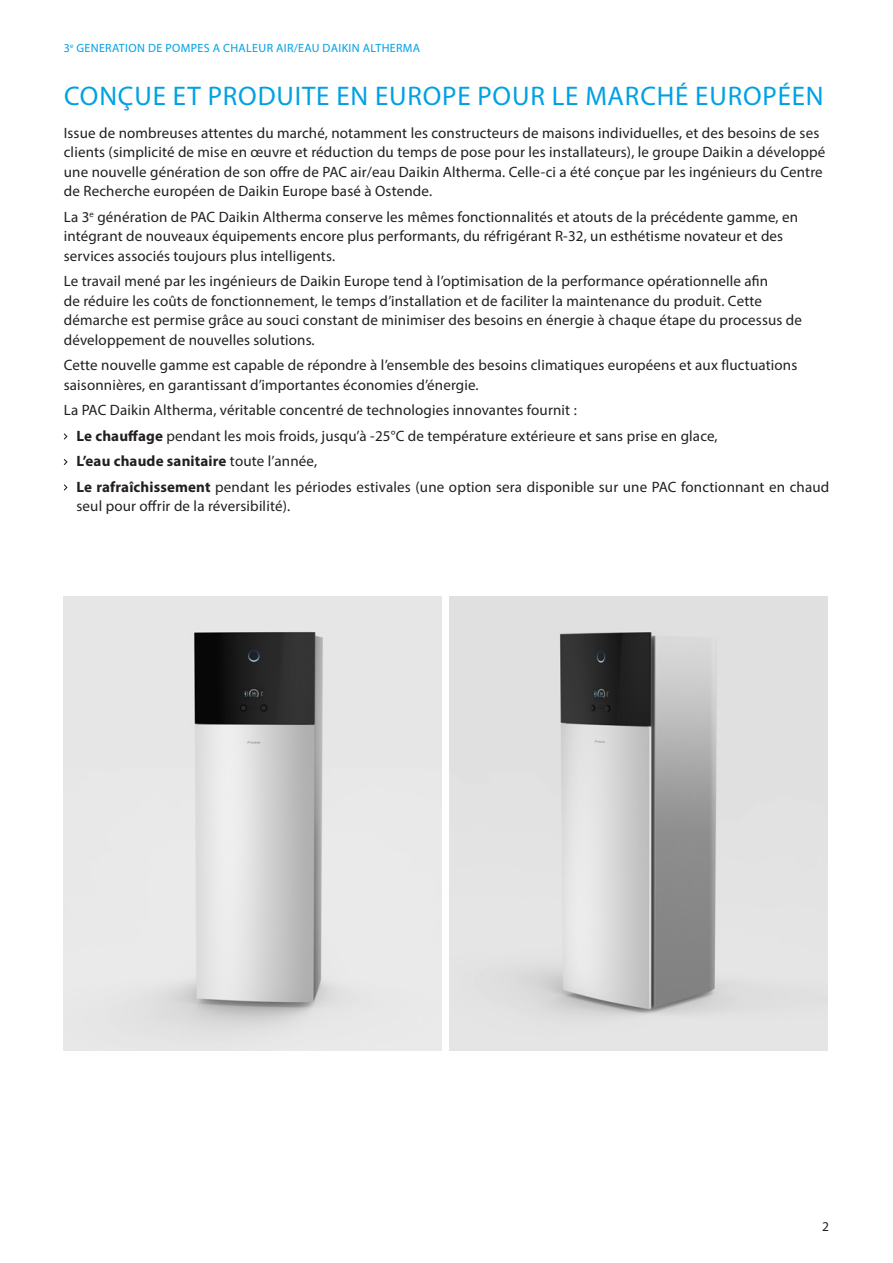
<style>
.page{position:relative;width:893px;height:1263px;background:#fff}
.page>*{position:absolute;margin:0;border:0;box-sizing:border-box;transform-origin:0 0}
.t1{font:27px "Myriad Pro";letter-spacing:.03em;color:#00a1e3}
.Default{font:15px/19.5px "Myriad Pro";letter-spacing:.01em;color:#231f20}
.retrait{font:15px/19.5px "Myriad Pro";letter-spacing:.01em;color:#231f20}
.retrait-2{font:700 15px "Myriad Pro";letter-spacing:.01em;color:#231f20}
.t2{font:13.5px "Myriad Pro";color:#231f20}
.t3{font:12px "Myriad Pro";letter-spacing:.03em;color:#00a1e3}
.s1{font-weight:700}
.s2{font-weight:400}
</style>
<div class="page">
<svg style="left:63px;top:433px;width:5px;height:7px"></svg>
<svg style="left:63px;top:459px;width:5px;height:6px"></svg>
<svg style="left:63px;top:484px;width:5px;height:7px"></svg>
<img style="left:64px;top:597px;width:378px;height:454px">
<img style="left:450px;top:597px;width:378px;height:454px">
<p class="t3" style="left:64px;top:40px;width:358px">3<sup>e</sup> GENERATION DE POMPES A CHALEUR AIR/EAU DAIKIN ALTHERMA</p>
<p class="t1" style="left:64px;top:80px;width:761px">CONÇUE ET PRODUITE EN EUROPE POUR LE MARCHÉ EUROPÉEN</p>
<p class="Default" style="left:64px;top:123px;width:763px">Issue de nombreuses attentes du marché, notamment les constructeurs de maisons individuelles, et des besoins de ses clients (simplicité de mise en œuvre et réduction du temps de pose pour les installateurs), le groupe Daikin a développé une nouvelle génération de son offre de PAC air/eau Daikin Altherma. Celle-ci a été conçue par les ingénieurs du Centre de Recherche européen de Daikin Europe basé à Ostende.</p>
<p class="Default" style="left:64px;top:207px;width:736px">La 3<sup>e</sup> génération de PAC Daikin Altherma conserve les mêmes fonctionnalités et atouts de la précédente gamme, en intégrant de nouveaux équipements encore plus performants, du réfrigérant R-32, un esthétisme novateur et des services associés toujours plus intelligents.</p>
<p class="Default" style="left:64px;top:271px;width:740px">Le travail mené par les ingénieurs de Daikin Europe tend à l’optimisation de la performance opérationnelle afin<br>de réduire les coûts de fonctionnement, le temps d’installation et de faciliter la maintenance du produit. Cette démarche est permise grâce au souci constant de minimiser des besoins en énergie à chaque étape du processus de développement de nouvelles solutions.</p>
<p class="Default" style="left:64px;top:355px;width:735px">Cette nouvelle gamme est capable de répondre à l’ensemble des besoins climatiques européens et aux fluctuations saisonnières, en garantissant d’importantes économies d’énergie.</p>
<p class="Default" style="left:64px;top:400px;width:514px">La PAC Daikin Altherma, véritable concentré de technologies innovantes fournit :</p>
<p class="retrait" style="left:77px;top:426px;width:643px"><span class="s1">Le chauffage</span> pendant les mois froids, jusqu’à -25°C de température extérieure et sans prise en glace,</p>
<p class="retrait-2" style="left:77px;top:451px;width:242px">L’eau chaude sanitaire <span class="s2">toute l’année,</span></p>
<p class="retrait" style="left:77px;top:477px;width:754px"><span class="s1">Le rafraîchissement</span> pendant les périodes estivales (une option sera disponible sur une PAC fonctionnant en chaud seul pour offrir de la réversibilité).</p>
<p class="t2" style="left:822px;top:1218px;width:8px">2</p>
</div>
